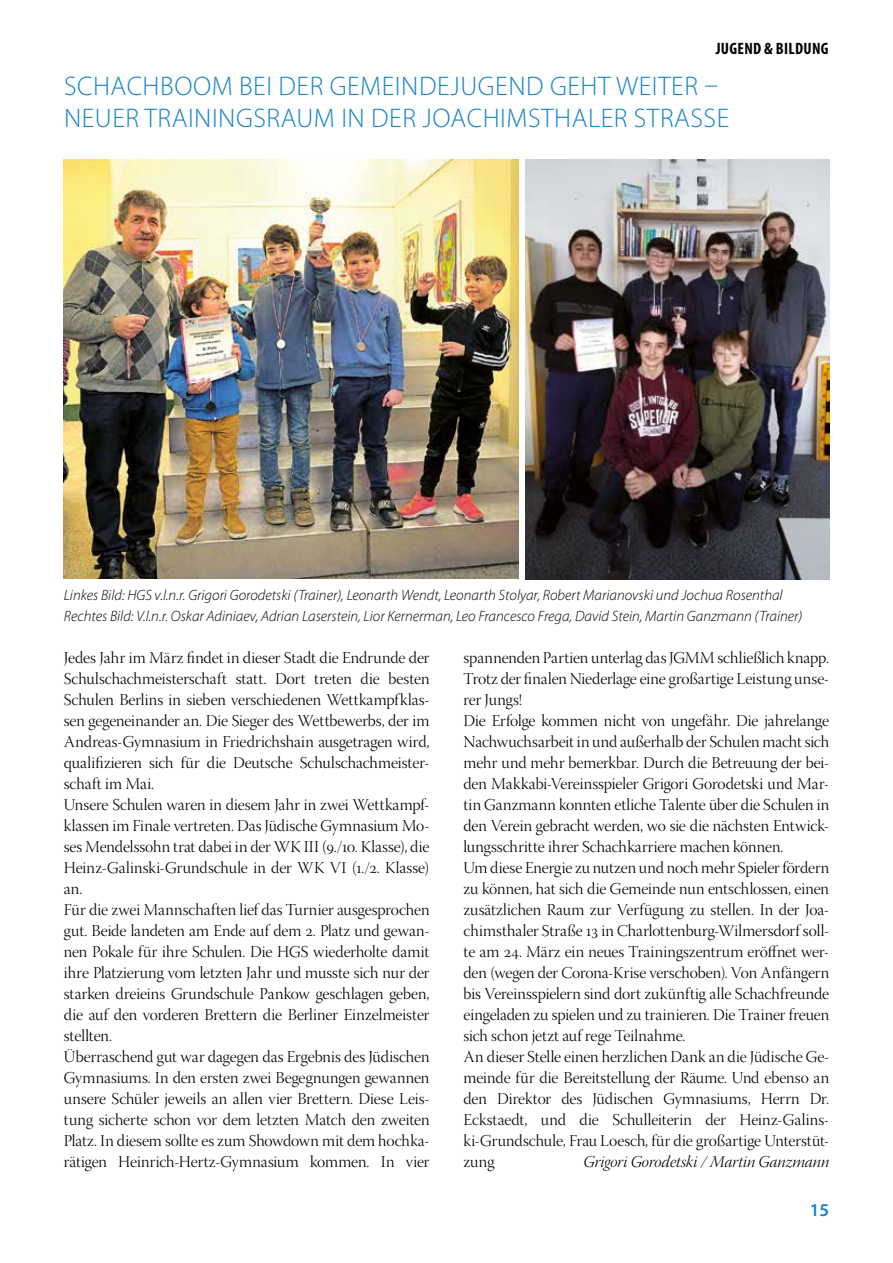
<style>
.page{position:relative;width:893px;height:1263px;background:#fff}
.page>*{position:absolute;margin:0;border:0;box-sizing:border-box;transform-origin:0 0}
.t1{font:300 27px/31.5px "Myriad Pro";letter-spacing:.02em;color:#1682c5}
.t2{font:600 18px "Myriad Pro";color:#1682c5}
.t3{font:16.5px/21px "Warnock Pro Light Disp";letter-spacing:-.005em;color:#000}
.t4{font:16.5px "Warnock Pro Light It Disp";color:#000}
.t5{font:700 condensed 16.5px "Myriad Pro";letter-spacing:.02em;color:#000}
.t6{font:italic 300 15px/21px "Myriad Pro";color:#000}
</style>
<div class="page">
<img style="left:526px;top:159px;width:303px;height:420px">
<img style="left:64px;top:159px;width:455px;height:420px">
<p class="t5" style="left:716px;top:38px;width:114px">JUGEND &amp; BILDUNG</p>
<h1 class="t1" style="left:64px;top:70px;width:667px">SCHACHBOOM BEI DER GEMEINDEJUGEND GEHT WEITER –<br>NEUER TRAININGSRAUM IN DER JOACHIMSTHALER STRASSE</h1>
<p class="t6" style="left:64px;top:584px;width:740px">Linkes Bild: HGS v.l.n.r. Grigori Gorodetski (Trainer), Leonarth Wendt, Leonarth Stolyar, Robert Marianovski und Jochua Rosenthal<br>Rechtes Bild: V.l.n.r. Oskar Adiniaev, Adrian Laserstein, Lior Kernerman, Leo Francesco Frega, David Stein, Martin Ganzmann (Trainer)</p>
<p class="t3" style="left:64px;top:649px;width:367px">Jedes Jahr im März findet in dieser Stadt die Endrunde der Schulschachmeisterschaft statt. Dort treten die besten Schulen Berlins in sieben verschiedenen Wettkampfklas&shy;sen gegeneinander an. Die Sieger des Wettbewerbs, der im Andreas-Gymnasium in Friedrichshain ausgetragen wird, qualifizieren sich für die Deutsche Schulschachmeister&shy;schaft im Mai.<br>Unsere Schulen waren in diesem Jahr in zwei Wettkampf&shy;klassen im Finale vertreten. Das Jüdische Gymnasium Mo&shy;ses Mendelssohn trat dabei in der WK III (9./10. Klasse), die Heinz-Galinski-Grundschule in der WK VI (1./2. Klasse) an.<br>Für die zwei Mannschaften lief das Turnier ausgesprochen gut. Beide landeten am Ende auf dem 2. Platz und gewan&shy;nen Pokale für ihre Schulen. Die HGS wiederholte damit ihre Platzierung vom letzten Jahr und musste sich nur der starken dreieins Grundschule Pankow geschlagen geben, die auf den vorderen Brettern die Berliner Einzelmeister stellten.<br>Überraschend gut war dagegen das Ergebnis des Jüdischen Gymnasiums. In den ersten zwei Begegnungen gewannen unsere Schüler jeweils an allen vier Brettern. Diese Leis&shy;tung sicherte schon vor dem letzten Match den zweiten Platz. In diesem sollte es zum Showdown mit dem hochka&shy;rätigen Heinrich-Hertz-Gymnasium kommen. In vier</p>
<p class="t3" style="left:463px;top:649px;width:367px">spannenden Partien unterlag das JGMM schließlich knapp.<br>Trotz der finalen Niederlage eine großartige Leistung unse&shy;rer Jungs!<br>Die Erfolge kommen nicht von ungefähr. Die jahrelange Nachwuchsarbeit in und außerhalb der Schulen macht sich mehr und mehr bemerkbar. Durch die Betreuung der bei&shy;den Makkabi-Vereinsspieler Grigori Gorodetski und Mar&shy;tin Ganzmann konnten etliche Talente über die Schulen in den Verein gebracht werden, wo sie die nächsten Entwick&shy;lungsschritte ihrer Schachkarriere machen können.<br>Um diese Energie zu nutzen und noch mehr Spieler fördern zu können, hat sich die Gemeinde nun entschlossen, einen zusätzlichen Raum zur Verfügung zu stellen. In der Joa&shy;chimsthaler Straße 13 in Charlottenburg-Wilmersdorf soll&shy;te am 24. März ein neues Trainingszentrum eröffnet wer&shy;den (wegen der Corona-Krise verschoben). Von Anfängern bis Vereinsspielern sind dort zukünftig alle Schachfreunde eingeladen zu spielen und zu trainieren. Die Trainer freuen sich schon jetzt auf rege Teilnahme.<br>An dieser Stelle einen herzlichen Dank an die Jüdische Ge&shy;meinde für die Bereitstellung der Räume. Und ebenso an den Direktor des Jüdischen Gymnasiums, Herrn Dr.<br>Eckstaedt, und die Schulleiterin der Heinz-Galins&shy;ki-Grundschule, Frau Loesch, für die großartige Unterstüt&shy;zung</p>
<p class="t4" style="left:584px;top:1153px;width:247px">Grigori Gorodetski / Martin Ganzmann</p>
<p class="t2" style="left:810px;top:1198px;width:21px">15</p>
</div>
